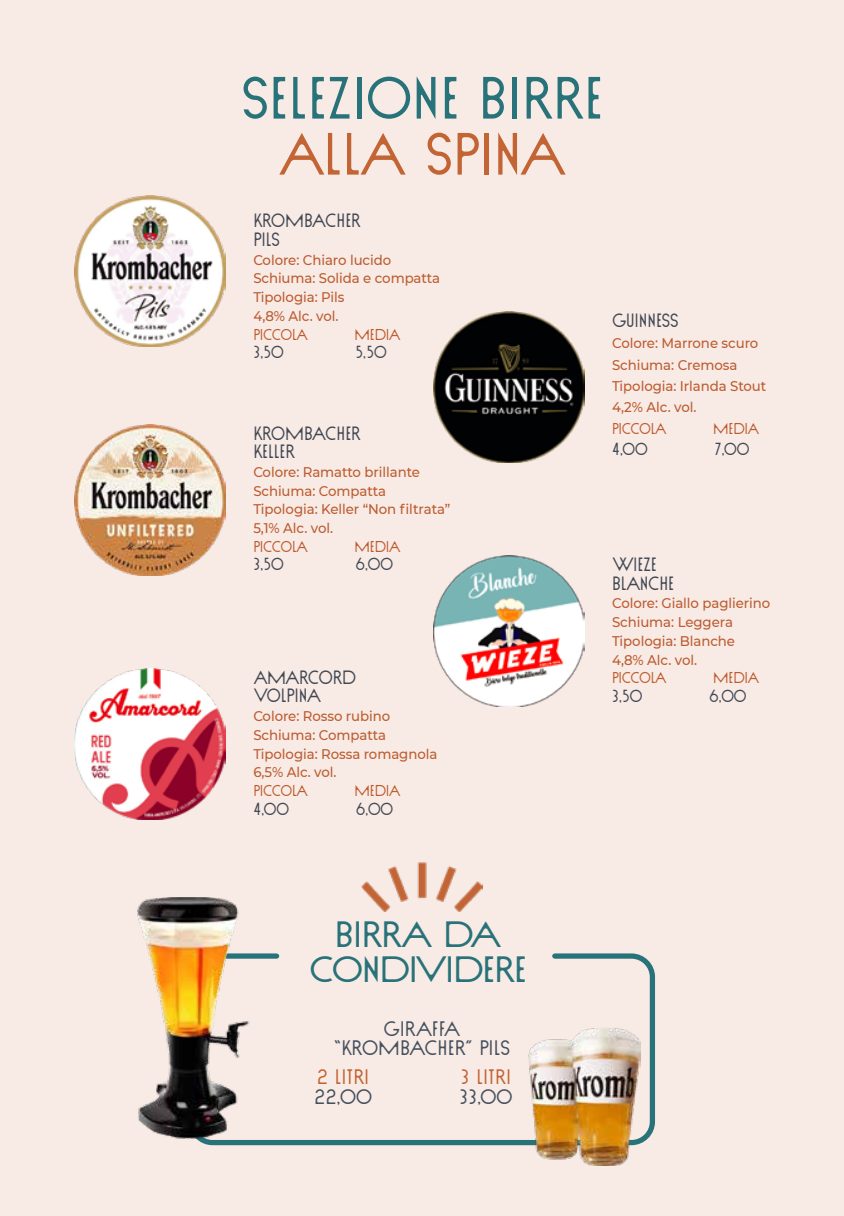
<style>
.page{position:relative;width:844px;height:1216px;background:#fff}
.page>*{position:absolute;margin:0;border:0;box-sizing:border-box;transform-origin:0 0}
.t1{font:59.5px "Sud";color:#287279}
.t2{font:59.5px "Sud";letter-spacing:-.035em;color:#c36435}
.t3{font:36.57px/35px "Sud";letter-spacing:-.045em;color:#287279;text-align:center;scale:1.1 1}
.t4{font:21px/19.2px "Sud";letter-spacing:-.01em;color:#46515f;text-align:center}
.t5{font:21px "Sud";color:#c36435}
.t6{font:19.25px/18.7px "Sud";letter-spacing:-.02em;color:#45505f;scale:.95 1}
.t7{font:19.25px/18.7px "Sud";letter-spacing:-.045em;color:#45505f;scale:.95 1}
.t8{font:17.5px "Sud";letter-spacing:-.005em;color:#45505f;scale:.95 1}
.t9{font:15.75px "Sud";letter-spacing:-.05em;color:#c36435;scale:.95 1}
.t10{font:15.75px "Sud";letter-spacing:-.03em;color:#c36435;scale:.95 1}
.t11{font:500 14px/18.7px "Montserrat";letter-spacing:-.005em;color:#c26436;scale:.95 1}
</style>
<div class="page">
<div style="left:0;top:0;width:843px;height:1215px;background:#f7e6df"></div>
<div style="left:189px;top:953px;width:466px;height:192px;border:5px solid #287279;border-radius:21px"></div>
<img style="left:74px;top:196px;width:152px;height:151px">
<img style="left:74px;top:424px;width:152px;height:151px">
<img style="left:433px;top:311px;width:151px;height:151px">
<img style="left:74px;top:668px;width:152px;height:151px">
<img style="left:433px;top:555px;width:151px;height:152px">
<img style="left:137px;top:897px;width:176px;height:248px">
<img style="left:528px;top:1028px;width:112px;height:137px">
<img style="left:361px;top:862px;width:122px;height:49px">
<h1 class="t1" style="left:241px;top:63px;width:363px">SELEZIONE BIRRE</h1>
<h1 class="t2" style="left:278px;top:119px;width:290px">ALLA SPINA</h1>
<h3 class="t6" style="left:253px;top:211px;width:115px">KROMBACHER<br>PILS</h3>
<p class="t11" style="left:253px;top:250px;width:198px">Colore: Chiaro lucido<br>Schiuma: Solida e compatta<br>Tipologia: Pils<br>4,8% Alc. vol.</p>
<p class="t9" style="left:253px;top:325px;width:59px">PICCOLA</p>
<p class="t10" style="left:354px;top:325px;width:50px">MEDIA</p>
<p class="t8" style="left:253px;top:342px;width:33px">3,50</p>
<p class="t8" style="left:355px;top:342px;width:34px">5,50</p>
<h3 class="t6" style="left:253px;top:423px;width:115px">KROMBACHER<br>KELLER</h3>
<p class="t11" style="left:253px;top:462px;width:209px">Colore: Ramatto brillante<br>Schiuma: Compatta<br>Tipologia: Keller “Non filtrata”<br>5,1% Alc. vol.</p>
<p class="t9" style="left:253px;top:537px;width:59px">PICCOLA</p>
<p class="t10" style="left:354px;top:537px;width:50px">MEDIA</p>
<p class="t8" style="left:253px;top:554px;width:33px">3,50</p>
<p class="t8" style="left:355px;top:554px;width:41px">6,00</p>
<h3 class="t7" style="left:253px;top:667px;width:110px">AMARCORD<br>VOLPINA</h3>
<p class="t11" style="left:253px;top:706px;width:195px">Colore: Rosso rubino<br>Schiuma: Compatta<br>Tipologia: Rossa romagnola<br>6,5% Alc. vol.</p>
<p class="t9" style="left:253px;top:781px;width:59px">PICCOLA</p>
<p class="t10" style="left:354px;top:781px;width:50px">MEDIA</p>
<p class="t8" style="left:253px;top:798px;width:39px">4,00</p>
<p class="t8" style="left:356px;top:798px;width:41px">6,00</p>
<h3 class="t6" style="left:612px;top:310px;width:71px">GUINNESS</h3>
<p class="t11" style="left:612px;top:332px;width:164px;line-height:21.3px">Colore: Marrone scuro<br>Schiuma: Cremosa<br>Tipologia: Irlanda Stout<br>4,2% Alc. vol.</p>
<p class="t9" style="left:612px;top:419px;width:59px">PICCOLA</p>
<p class="t10" style="left:713px;top:419px;width:50px">MEDIA</p>
<p class="t8" style="left:612px;top:438px;width:39px">4,00</p>
<p class="t8" style="left:714px;top:438px;width:38px">7,00</p>
<h3 class="t6" style="left:612px;top:554px;width:67px">WIEZE<br>BLANCHE</h3>
<p class="t11" style="left:612px;top:593px;width:168px">Colore: Giallo paglierino<br>Schiuma: Leggera<br>Tipologia: Blanche<br>4,8% Alc. vol.</p>
<p class="t9" style="left:612px;top:668px;width:59px">PICCOLA</p>
<p class="t10" style="left:713px;top:668px;width:50px">MEDIA</p>
<p class="t8" style="left:612px;top:685px;width:33px">3,50</p>
<p class="t8" style="left:709px;top:685px;width:41px">6,00</p>
<h2 class="t3" style="left:309px;top:916px;width:199px">BIRRA DA<br>CONDIVIDERE</h2>
<h3 class="t4" style="left:334px;top:1018px;width:178px">GIRAFFA “KROMBACHER” PILS</h3>
<h3 class="t5" style="left:317px;top:1064px;width:54px">2 LITRI</h3>
<h3 class="t4" style="left:314px;top:1086px;width:59px">22,00</h3>
<h3 class="t5" style="left:461px;top:1064px;width:52px">3 LITRI</h3>
<h3 class="t4" style="left:459px;top:1086px;width:54px">33,00</h3>
</div>
